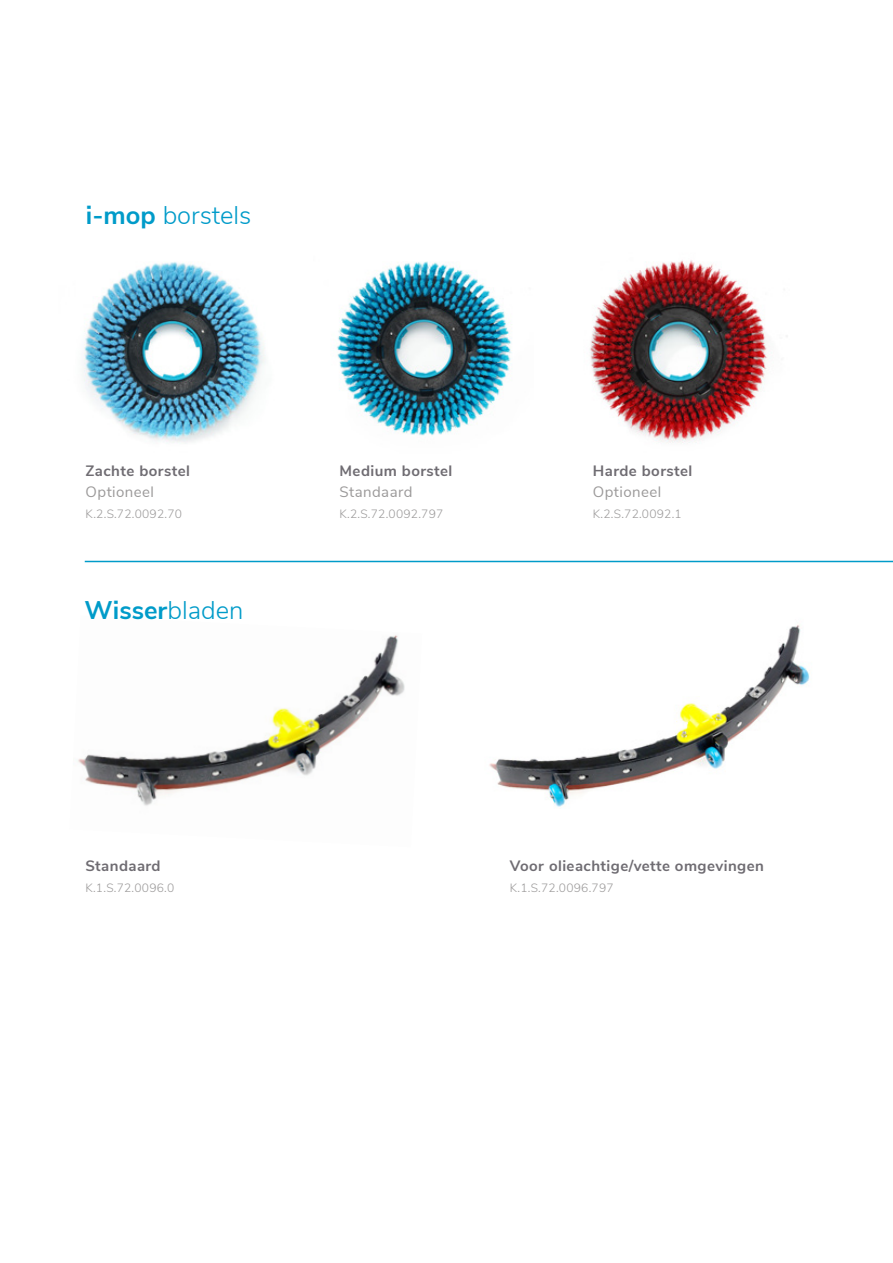
<style>
.page{position:relative;width:893px;height:1263px;background:#fff}
.page>*{position:absolute;margin:0;border:0;box-sizing:border-box;transform-origin:0 0}
.t1{font:300 25.5px "Nunito Sans";color:#009bc9}
.t2{font:700 25.5px "Nunito Sans";color:#009bc9}
.t3{font:700 15px "Nunito Sans";letter-spacing:.03em;color:#6f6c72}
.t4{font:15px "Nunito Sans";letter-spacing:.03em;color:#9b9999}
.t5{font:300 12px "Nunito Sans";letter-spacing:.02em;color:#9b9999}
.s1{font-weight:700}
.s2{font-weight:300}
</style>
<div class="page">
<hr style="left:85px;top:561px;width:808px;height:1px;background:#009bc9">
<img style="left:78px;top:635px;width:327px;height:171px">
<img style="left:489px;top:625px;width:321px;height:182px">
<img style="left:590px;top:260px;width:197px;height:184px">
<img style="left:84px;top:262px;width:182px;height:181px">
<img style="left:336px;top:261px;width:176px;height:175px">
<h1 class="t1" style="left:86px;top:197px;width:167px"><span class="s1">i-mop</span> borstels</h1>
<p class="t3" style="left:86px;top:460px;width:106px">Zachte borstel</p>
<p class="t4" style="left:86px;top:481px;width:70px">Optioneel</p>
<p class="t5" style="left:86px;top:505px;width:98px">K.2.S.72.0092.70</p>
<h1 class="t2" style="left:85px;top:591px;width:160px">Wisser<span class="s2">bladen</span></h1>
<p class="t3" style="left:339px;top:460px;width:114px">Medium borstel</p>
<p class="t4" style="left:339px;top:481px;width:74px">Standaard</p>
<p class="t5" style="left:339px;top:505px;width:105px">K.2.S.72.0092.797</p>
<p class="t3" style="left:593px;top:460px;width:101px">Harde borstel</p>
<p class="t4" style="left:593px;top:481px;width:70px">Optioneel</p>
<p class="t5" style="left:593px;top:505px;width:90px">K.2.S.72.0092.1</p>
<p class="t3" style="left:85px;top:854px;width:77px">Standaard</p>
<p class="t5" style="left:85px;top:879px;width:90px">K.1.S.72.0096.0</p>
<p class="t3" style="left:510px;top:854px;width:256px">Voor olieachtige/vette omgevingen</p>
<p class="t5" style="left:510px;top:879px;width:105px">K.1.S.72.0096.797</p>
</div>
